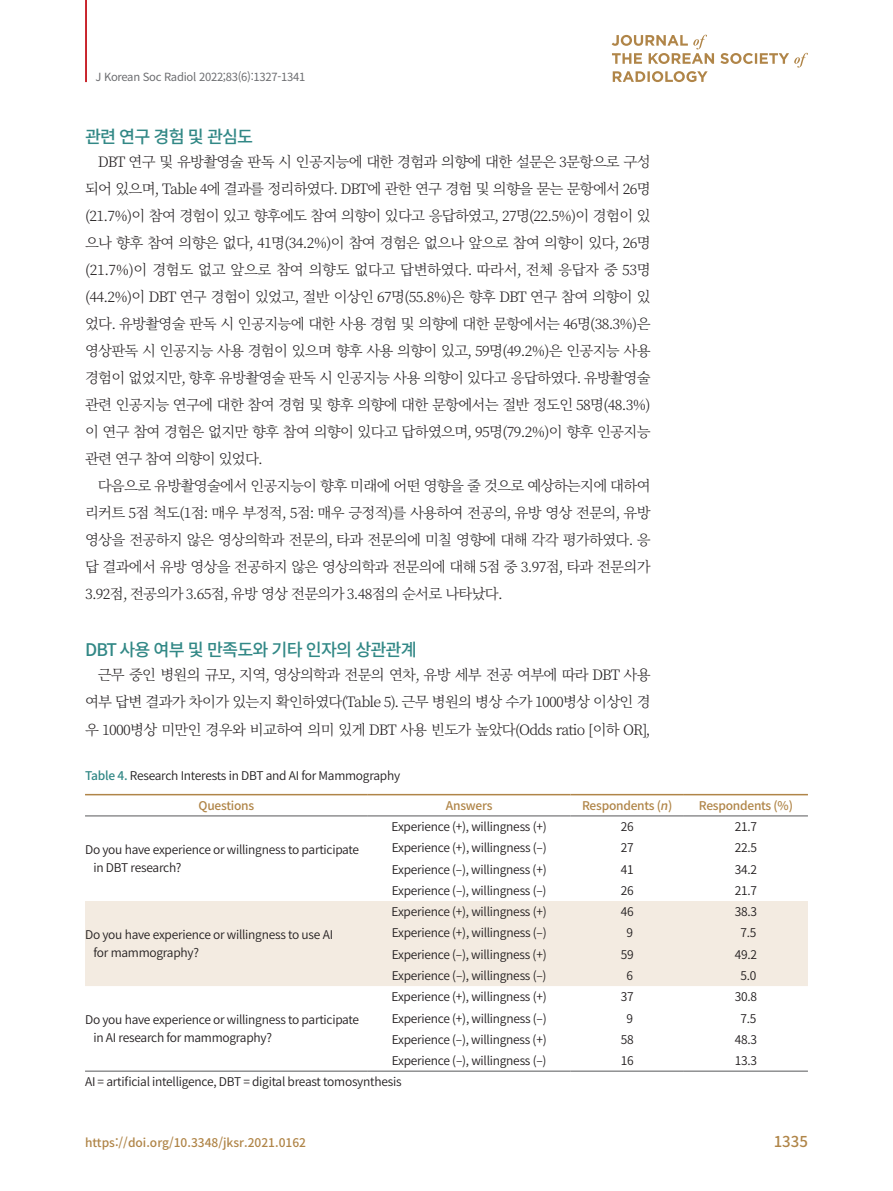
<style>
.page{position:relative;width:893px;height:1191px;background:#fff}
.page>*{position:absolute;margin:0;border:0;box-sizing:border-box;transform-origin:0 0}
.소제목1{font:500 17.4px "Noto Sans CJ Kkr";letter-spacing:-.05em;color:#328886}
.t1{font:500 15px "Noto Sans CJ Kkr";color:#b08548}
.본문{font:300 14.4px/27px "Noto Serif CJ Kkr";letter-spacing:-.05em;color:#231f20;text-align:justify}
.표본문{font:600 12px/18.8px "Noto Sans CJ Kkr";letter-spacing:-.02em;color:#231f20}
.표설명{font:600 12px "Noto Sans CJ Kkr";letter-spacing:-.02em;color:#231f20}
.표제목{font:600 12px "Noto Sans CJ Kkr";letter-spacing:-.02em;color:#231f20}
.표본문-2{font:500 12px "Noto Sans CJ Kkr";letter-spacing:-.02em;color:#b08548}
.표본문-3{font:500 12px "Noto Sans CJ Kkr";color:#b08548}
.t2{font:11.25px "Noto Sans CJ Kkr";letter-spacing:-.025em;color:#6c6d70}
.s1{font-weight:500;color:#328886}
.s2{font-style:italic}
</style>
<div class="page">
<hr style="left:85px;top:0;width:2px;height:82px;background:#c8242b">
<svg style="left:612px;top:35px;width:196px;height:47px"></svg>
<div style="left:85px;top:901px;width:723px;height:85px;background:#f3ebe1"></div>
<hr style="left:85px;top:794px;width:283px;height:1px;background:#b08548">
<hr style="left:368px;top:794px;width:203px;height:1px;background:#b08548">
<hr style="left:571px;top:794px;width:113px;height:1px;background:#b08548">
<hr style="left:684px;top:794px;width:124px;height:1px;background:#b08548">
<hr style="left:85px;top:1070px;width:283px;height:1px;background:#57585a">
<hr style="left:368px;top:1070px;width:203px;height:1px;background:#57585a">
<hr style="left:571px;top:1070px;width:113px;height:1px;background:#57585a">
<hr style="left:684px;top:1070px;width:124px;height:1px;background:#57585a">
<hr style="left:85px;top:815px;width:283px;height:1px;background:#57585a">
<hr style="left:368px;top:815px;width:203px;height:1px;background:#57585a">
<hr style="left:571px;top:815px;width:113px;height:1px;background:#57585a">
<hr style="left:684px;top:815px;width:124px;height:1px;background:#57585a">
<p class="t2" style="left:96px;top:70px;width:211px">J Korean Soc Radiol 2022;83(6):1327-1341</p>
<p class="소제목1" style="left:85px;top:127px;width:170px">관련 연구 경험 및 관심도</p>
<p class="본문" style="left:85px;top:149px;width:567px;text-indent:13px">DBT 연구 및 유방촬영술 판독 시 인공지능에 대한 경험과 의향에 대한 설문은 3문항으로 구성 되어 있으며, Table 4에 결과를 정리하였다. DBT에 관한 연구 경험 및 의향을 묻는 문항에서 26명 (21.7%)이 참여 경험이 있고 향후에도 참여 의향이 있다고 응답하였고, 27명(22.5%)이 경험이 있 으나 향후 참여 의향은 없다, 41명(34.2%)이 참여 경험은 없으나 앞으로 참여 의향이 있다, 26명 (21.7%)이 경험도 없고 앞으로 참여 의향도 없다고 답변하였다. 따라서, 전체 응답자 중 53명 (44.2%)이 DBT 연구 경험이 있었고, 절반 이상인 67명(55.8%)은 향후 DBT 연구 참여 의향이 있 었다. 유방촬영술 판독 시 인공지능에 대한 사용 경험 및 의향에 대한 문항에서는 46명(38.3%)은 영상판독 시 인공지능 사용 경험이 있으며 향후 사용 의향이 있고, 59명(49.2%)은 인공지능 사용 경험이 없었지만, 향후 유방촬영술 판독 시 인공지능 사용 의향이 있다고 응답하였다. 유방촬영술 관련 인공지능 연구에 대한 참여 경험 및 향후 의향에 대한 문항에서는 절반 정도인 58명(48.3%) 이 연구 참여 경험은 없지만 향후 참여 의향이 있다고 답하였으며, 95명(79.2%)이 향후 인공지능 관련 연구 참여 의향이 있었다.</p>
<p class="본문" style="left:85px;top:473px;width:567px;text-indent:13px">다음으로 유방촬영술에서 인공지능이 향후 미래에 어떤 영향을 줄 것으로 예상하는지에 대하여 리커트 5점 척도(1점: 매우 부정적, 5점: 매우 긍정적)를 사용하여 전공의, 유방 영상 전문의, 유방 영상을 전공하지 않은 영상의학과 전문의, 타과 전문의에 미칠 영향에 대해 각각 평가하였다. 응 답 결과에서 유방 영상을 전공하지 않은 영상의학과 전문의에 대해 5점 중 3.97점, 타과 전문의가 3.92점, 전공의가 3.65점, 유방 영상 전문의가 3.48점의 순서로 나타났다.</p>
<p class="소제목1" style="left:85px;top:640px;width:333px">DBT 사용 여부 및 만족도와 기타 인자의 상관관계</p>
<p class="본문" style="left:85px;top:662px;width:567px;text-indent:13px">근무 중인 병원의 규모, 지역, 영상의학과 전문의 연차, 유방 세부 전공 여부에 따라 DBT 사용 여부 답변 결과가 차이가 있는지 확인하였다(Table 5). 근무 병원의 병상 수가 1000병상 이상인 경 우 1000병상 미만인 경우와 비교하여 의미 있게 DBT 사용 빈도가 높았다(Odds ratio [이하 OR],</p>
<p class="표제목" style="left:85px;top:769px;width:317px"><span class="s1">Table 4.</span> Research Interests in DBT and AI for Mammography</p>
<p class="표본문-2" style="left:199px;top:799px;width:57px">Questions</p>
<p class="표본문-2" style="left:446px;top:799px;width:48px">Answers</p>
<p class="표본문-2" style="left:582px;top:799px;width:93px">Respondents (<span class="s2">n</span>)</p>
<p class="표본문-2" style="left:699px;top:799px;width:96px">Respondents (%)</p>
<p class="표본문" style="left:94px;top:840px;width:267px;text-indent:-9px">Do you have experience or willingness to participate in DBT research?</p>
<p class="표본문" style="left:392px;top:817px;width:157px">Experience (+), willingness (+)</p>
<p class="표본문" style="left:621px;top:817px;width:14px">26</p>
<p class="표본문" style="left:735px;top:817px;width:24px">21.7</p>
<p class="표본문" style="left:392px;top:839px;width:156px">Experience (+), willingness (–)</p>
<p class="표본문" style="left:621px;top:839px;width:14px">27</p>
<p class="표본문" style="left:735px;top:839px;width:24px">22.5</p>
<p class="표본문" style="left:392px;top:860px;width:156px">Experience (–), willingness (+)</p>
<p class="표본문" style="left:621px;top:860px;width:14px">41</p>
<p class="표본문" style="left:735px;top:860px;width:24px">34.2</p>
<p class="표본문" style="left:392px;top:881px;width:156px">Experience (–), willingness (–)</p>
<p class="표본문" style="left:621px;top:881px;width:14px">26</p>
<p class="표본문" style="left:735px;top:881px;width:24px">21.7</p>
<p class="표본문" style="left:94px;top:925px;width:241px;text-indent:-9px">Do you have experience or willingness to use AI for mammography?</p>
<p class="표본문" style="left:392px;top:902px;width:157px">Experience (+), willingness (+)</p>
<p class="표본문" style="left:621px;top:902px;width:14px">46</p>
<p class="표본문" style="left:735px;top:902px;width:24px">38.3</p>
<p class="표본문" style="left:392px;top:924px;width:156px">Experience (+), willingness (–)</p>
<p class="표본문" style="left:626px;top:924px;width:8px">9</p>
<p class="표본문" style="left:740px;top:924px;width:17px">7.5</p>
<p class="표본문" style="left:392px;top:945px;width:156px">Experience (–), willingness (+)</p>
<p class="표본문" style="left:621px;top:945px;width:14px">59</p>
<p class="표본문" style="left:735px;top:945px;width:24px">49.2</p>
<p class="표본문" style="left:392px;top:966px;width:156px">Experience (–), willingness (–)</p>
<p class="표본문" style="left:626px;top:966px;width:8px">6</p>
<p class="표본문" style="left:740px;top:966px;width:17px">5.0</p>
<p class="표본문" style="left:392px;top:987px;width:157px">Experience (+), willingness (+)</p>
<p class="표본문" style="left:621px;top:987px;width:14px">37</p>
<p class="표본문" style="left:735px;top:987px;width:24px">30.8</p>
<p class="표본문" style="left:392px;top:1009px;width:156px">Experience (+), willingness (–)</p>
<p class="표본문" style="left:626px;top:1009px;width:8px">9</p>
<p class="표본문" style="left:740px;top:1009px;width:17px">7.5</p>
<p class="표본문" style="left:392px;top:1030px;width:156px">Experience (–), willingness (+)</p>
<p class="표본문" style="left:621px;top:1030px;width:14px">58</p>
<p class="표본문" style="left:735px;top:1030px;width:24px">48.3</p>
<p class="표본문" style="left:392px;top:1051px;width:156px">Experience (–), willingness (–)</p>
<p class="표본문" style="left:621px;top:1051px;width:14px">16</p>
<p class="표본문" style="left:735px;top:1051px;width:24px">13.3</p>
<p class="표설명" style="left:85px;top:1074px;width:318px">AI = artificial intelligence, DBT = digital breast tomosynthesis</p>
<p class="표본문" style="left:94px;top:1010px;width:267px;text-indent:-9px">Do you have experience or willingness to participate in AI research for mammography?</p>
<p class="표본문-3" style="left:85px;top:1135px;width:222px">https://doi.org/10.3348/jksr.2021.0162</p>
<p class="t1" style="left:774px;top:1132px;width:36px">1335</p>
</div>
